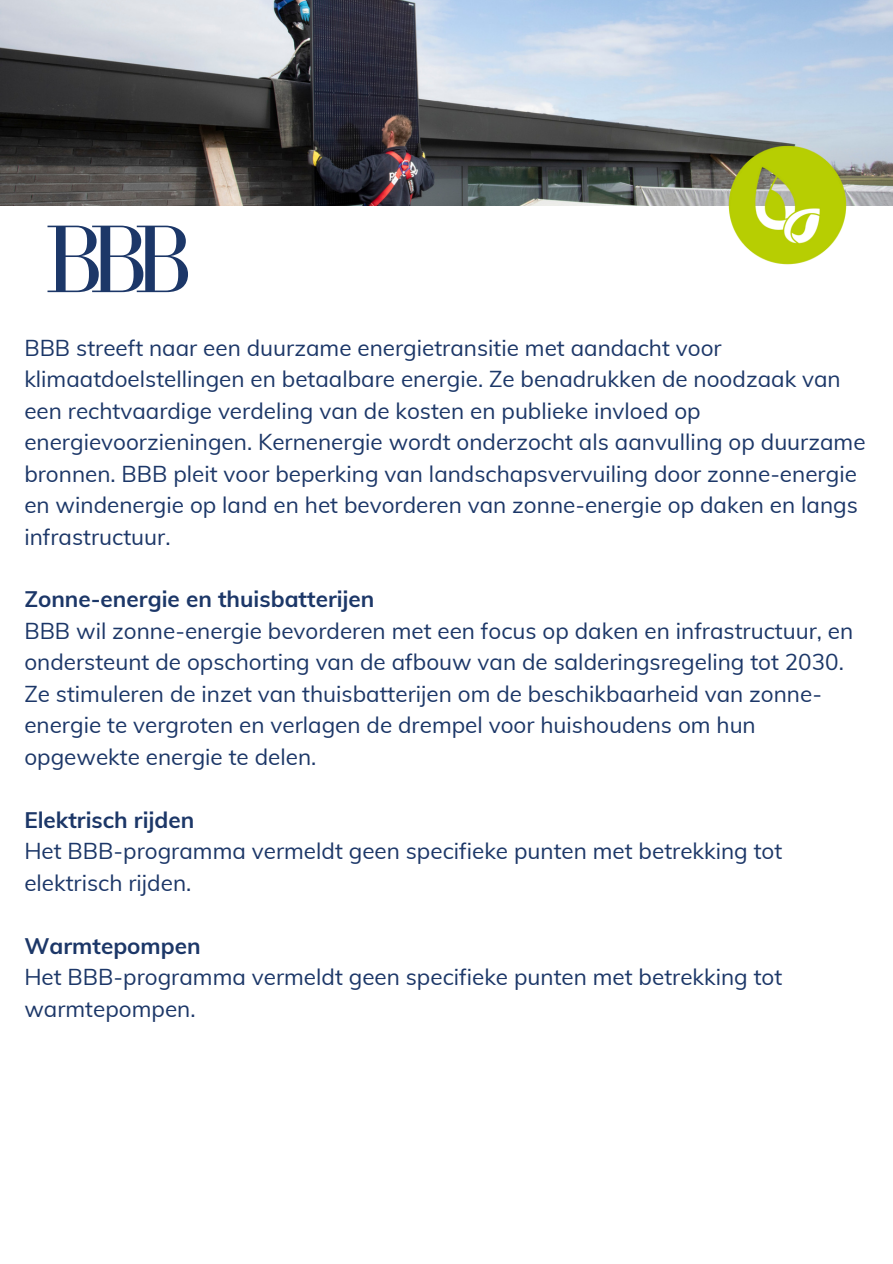
<style>
.page{position:relative;width:893px;height:1264px;background:#fff}
.page>*{position:absolute;margin:0;border:0;box-sizing:border-box;transform-origin:0 0}
.t1{font:98.85px "Bodoni FLF";color:#1c3768}
.t2{font:22.5px/31.5px "Muli";color:#1c3768}
.t3{font:700 22.5px "Muli";color:#1c3768}
</style>
<div class="page">
<img style="left:0;top:0;width:892px;height:206px">
<img style="left:727px;top:145px;width:120px;height:120px">
<p class="t1" style="left:45px;top:206px;width:150px">BBB</p>
<p class="t2" style="left:24px;top:331px;width:842px">BBB streeft naar een duurzame energietransitie met aandacht voor klimaatdoelstellingen en betaalbare energie. Ze benadrukken de noodzaak van een rechtvaardige verdeling van de kosten en publieke invloed op energievoorzieningen. Kernenergie wordt onderzocht als aanvulling op duurzame bronnen. BBB pleit voor beperking van landschapsvervuiling door zonne-energie en windenergie op land en het bevorderen van zonne-energie op daken en langs infrastructuur.</p>
<p class="t3" style="left:24px;top:585px;width:351px">Zonne-energie en thuisbatterijen</p>
<p class="t2" style="left:24px;top:614px;width:830px">BBB wil zonne-energie bevorderen met een focus op daken en infrastructuur, en ondersteunt de opschorting van de afbouw van de salderingsregeling tot 2030.<br>Ze stimuleren de inzet van thuisbatterijen om de beschikbaarheid van zonne&shy;energie te vergroten en verlagen de drempel voor huishoudens om hun opgewekte energie te delen.</p>
<p class="t3" style="left:24px;top:805px;width:171px">Elektrisch rijden</p>
<p class="t2" style="left:24px;top:835px;width:759px">Het BBB-programma vermeldt geen specifieke punten met betrekking tot elektrisch rijden.</p>
<p class="t3" style="left:24px;top:931px;width:178px">Warmtepompen</p>
<p class="t2" style="left:24px;top:961px;width:759px">Het BBB-programma vermeldt geen specifieke punten met betrekking tot warmtepompen.</p>
</div>
